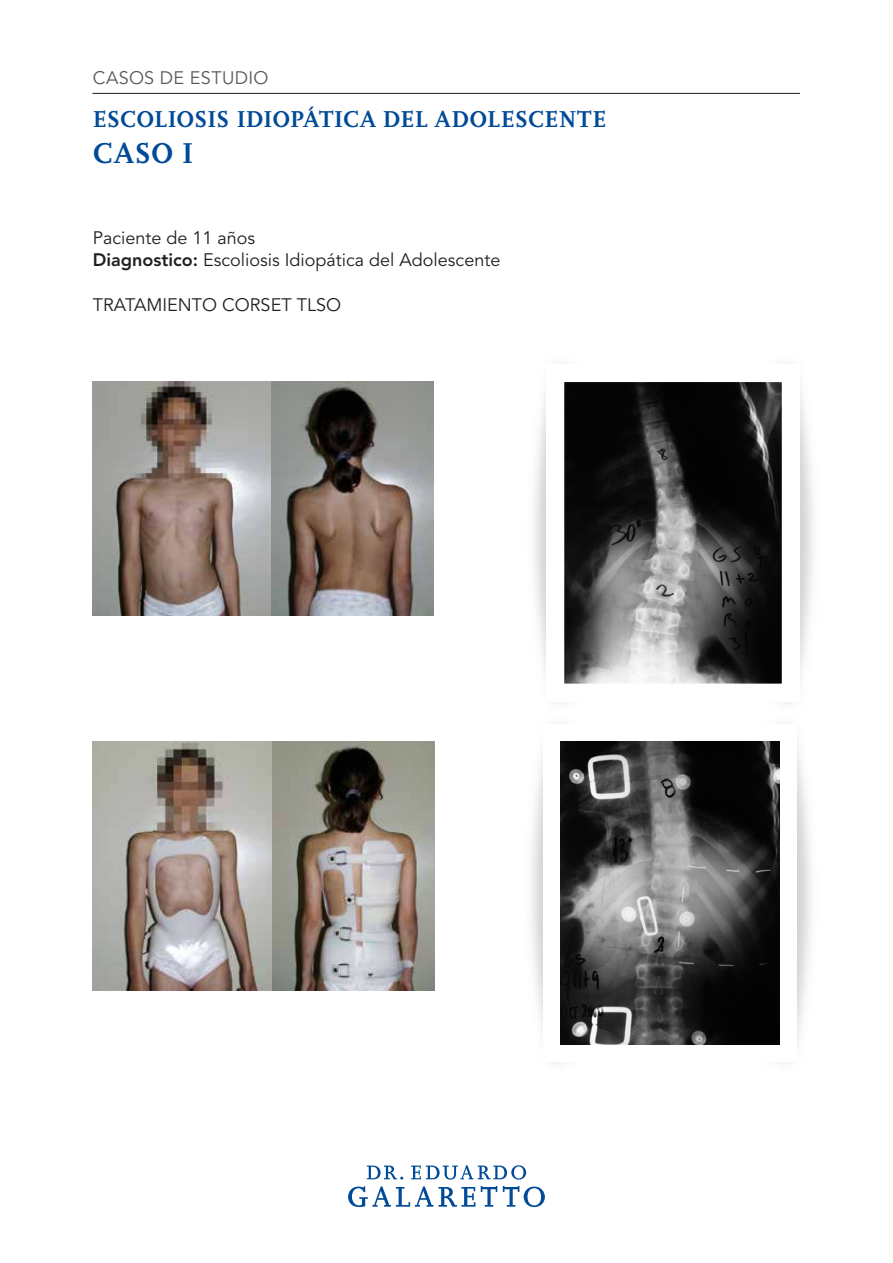
<style>
.page{position:relative;width:893px;height:1263px;background:#fff}
.page>*{position:absolute;margin:0;border:0;box-sizing:border-box;transform-origin:0 0}
.t1{font:700 30px "FF Scala";color:#004a97}
.t2{font:700 24px "FF Scala";letter-spacing:.005em;color:#004a97}
.t3{font:18px/22.5px "Avenir";color:#231f20}
.t4{font:18px "Avenir";letter-spacing:.015em;color:#58595b}
.s1{font-weight:800}
</style>
<div class="page">
<img style="left:92px;top:381px;width:341px;height:234px">
<img style="left:93px;top:741px;width:342px;height:249px">
<img style="left:566px;top:384px;width:214px;height:286px">
<div style="left:563px;top:381px;width:220px;height:304px;border:2px solid #fff"></div>
<img style="left:531px;top:670px;width:280px;height:394px">
<div style="left:544px;top:724px;width:253px;height:337px;background:#fff"></div>
<img style="left:561px;top:741px;width:219px;height:303px">
<hr style="left:92px;top:93px;width:708px;height:1px;background:#333">
<svg style="left:348px;top:1186px;width:197px;height:21px"></svg>
<svg style="left:367px;top:1165px;width:36px;height:14px"></svg>
<svg style="left:411px;top:1165px;width:115px;height:14px"></svg>
<p class="t4" style="left:93px;top:67px;width:177px">CASOS DE ESTUDIO</p>
<h2 class="t2" style="left:93px;top:106px;width:515px">ESCOLIOSIS IDIOPÁTICA DEL ADOLESCENTE</h2>
<h1 class="t1" style="left:93px;top:137px;width:102px">CASO I</h1>
<p class="t3" style="left:93px;top:227px;width:409px">Paciente de 11 años<br><span class="s1">Diagnostico:</span> Escoliosis Idiopática del Adolescente</p>
<p class="t3" style="left:93px;top:295px;width:250px">TRATAMIENTO CORSET TLSO</p>
</div>
